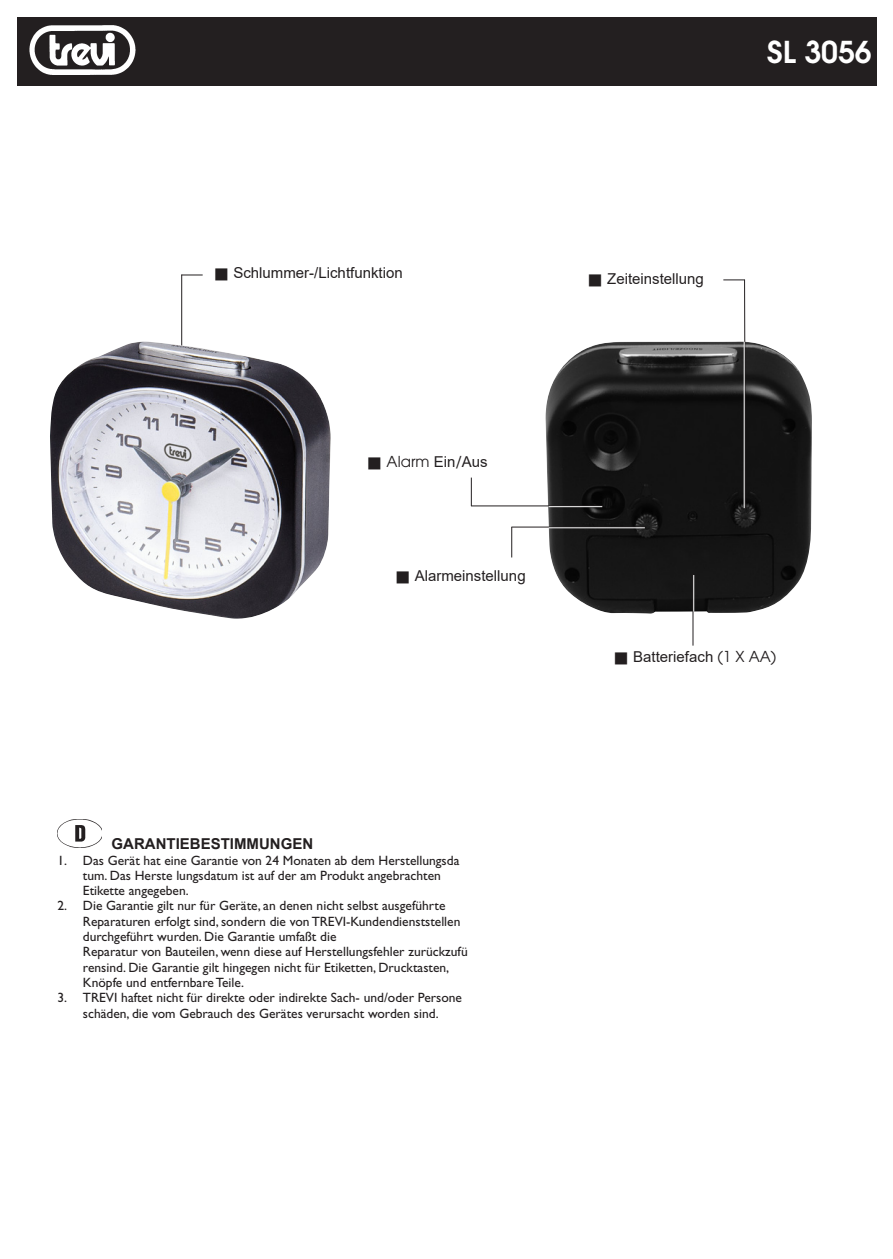
<style>
.page{position:relative;width:893px;height:1259px;background:#fff}
.page>*{position:absolute;margin:0;border:0;box-sizing:border-box;transform-origin:0 0}
.t1{font:600 30px "Avant Garde";color:#fff}
.t2{font:15px "Arial";color:#231f20}
.Sottotitolo{font:700 15px "Arial Greek";color:#231f20}
.t3{font:15px "Avant Garde";color:#231f20}
.Testo_rientrato{font:13.5px "Gill Sans";color:#231f20}
.s1{font-family:"Arial"}
.s2{font-family:"Avant Garde"}
</style>
<div class="page">
<img style="left:545px;top:341px;width:267px;height:273px">
<div style="left:17px;top:17px;width:859px;height:68px;background:#231f20"></div>
<img style="left:30px;top:26px;width:106px;height:48px">
<svg style="left:471px;top:477px;width:1px;height:28px"></svg>
<hr style="left:471px;top:505px;width:132px;height:1px;background:#231f20">
<hr style="left:549px;top:506px;width:53px;height:1px;background:#fff">
<img style="left:58px;top:819px;width:44px;height:28px">
<hr style="left:181px;top:275px;width:1px;height:77px;background:#231f20">
<svg style="left:181px;top:274px;width:22px;height:1px"></svg>
<hr style="left:511px;top:526px;width:134px;height:1px;background:#231f20">
<hr style="left:692px;top:574px;width:1px;height:71px;background:#231f20">
<hr style="left:744px;top:279px;width:2px;height:230px;background:#231f20">
<svg style="left:723px;top:279px;width:22px;height:1px"></svg>
<img style="left:50px;top:341px;width:281px;height:278px">
<hr style="left:549px;top:527px;width:96px;height:1px;background:#fff">
<hr style="left:511px;top:527px;width:1px;height:30px;background:#231f20">
<hr style="left:693px;top:575px;width:1px;height:36px;background:#fff">
<hr style="left:744px;top:342px;width:1px;height:166px;background:#fff">
<p class="t2" style="left:233px;top:263px;width:171px">Schlummer-/Lichtfunktion</p>
<p class="t3" style="left:387px;top:452px;width:103px">Alarm <span class="s1">Ein</span>/<span class="s1">Aus</span></p>
<p class="t2" style="left:415px;top:565px;width:112px">Alarmeinstellung</p>
<p class="Sottotitolo" style="left:112px;top:833px;width:203px">GARANTIEBESTIMMUNGEN</p>
<p class="Testo_rientrato" style="left:57px;top:852px;width:404px">1. Das Gerät hat eine Garantie von 24 Monaten ab dem Herstellungsda</p>
<p class="Testo_rientrato" style="left:83px;top:867px;width:359px">tum. Das Herste lungsdatum ist auf der am Produkt angebrachten</p>
<p class="Testo_rientrato" style="left:83px;top:883px;width:107px">Etikette angegeben.</p>
<p class="Testo_rientrato" style="left:57px;top:898px;width:390px">2. Die Garantie gilt nur für Geräte, an denen nicht selbst ausgeführte</p>
<p class="Testo_rientrato" style="left:83px;top:913px;width:379px">Reparaturen erfolgt sind, sondern die von TREVI-Kundendienststellen</p>
<p class="Testo_rientrato" style="left:83px;top:928px;width:255px">durchgeführt wurden. Die Garantie umfaßt die</p>
<p class="Testo_rientrato" style="left:83px;top:944px;width:386px">Reparatur von Bauteilen, wenn diese auf Herstellungsfehler zurückzufü</p>
<p class="Testo_rientrato" style="left:83px;top:959px;width:368px">rensind. Die Garantie gilt hingegen nicht für Etiketten, Drucktasten,</p>
<p class="Testo_rientrato" style="left:83px;top:974px;width:163px">Knöpfe und entfernbare Teile.</p>
<p class="Testo_rientrato" style="left:57px;top:990px;width:406px">3. TREVI haftet nicht für direkte oder indirekte Sach- und/oder Persone</p>
<p class="Testo_rientrato" style="left:83px;top:1005px;width:357px">schäden, die vom Gebrauch des Gerätes verursacht worden sind.</p>
<p class="t1" style="left:767px;top:33px;width:106px">SL 3056</p>
<p class="t2" style="left:607px;top:269px;width:98px">Zeiteinstellung</p>
<p class="t2" style="left:633px;top:646px;width:145px">Batteriefach <span class="s2">(1 X AA)</span></p>
</div>
